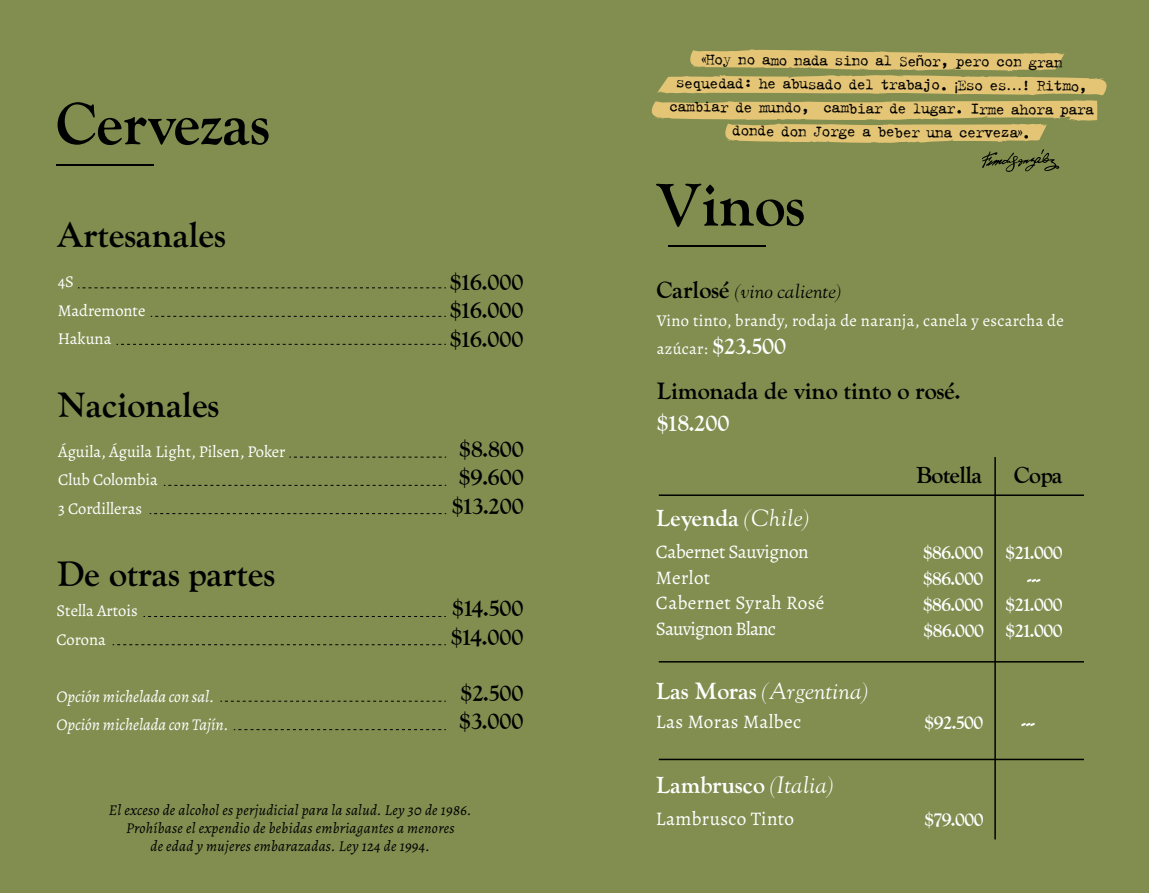
<style>
.page{position:relative;width:1149px;height:893px;background:#fff}
.page>*{position:absolute;margin:0;border:0;box-sizing:border-box;transform-origin:0 0}
.t1{font:700 60px "LTC Goudy Oldstyle Pro";color:#000}
.t2{font:700 35.1px "LTC Goudy Oldstyle Pro";color:#000}
.t3{font:700 23.55px/28.2px "LTC Goudy Oldstyle Pro";color:#000}
.t4{font:700 23.55px "LTC Goudy Oldstyle Pro";color:#fff}
.t5{font:700 23.1px "LTC Goudy Oldstyle Pro";color:#fff}
.t6{font:italic 23.1px "LTC Goudy Oldstyle Pro";color:#fff}
.t7{font:700 23.1px "LTC Goudy Oldstyle Pro";letter-spacing:-.02em;color:#000}
.t8{font:italic 19.5px "LTC Goudy Oldstyle Pro";color:#000}
.t9{font:700 19.2px/26px "LTC Goudy Oldstyle Pro";letter-spacing:-.02em;color:#fff;text-align:justify}
.t10{font:19.2px/25.3px "Alegreya";letter-spacing:-.02em;color:#fff}
.t11{font:19.2px "Alegreya";letter-spacing:.01em;color:#fff}
.t12{font:16.5px/28.5px "Alegreya";color:#fff}
.t13{font:16.5px/28.2px "Alegreya";letter-spacing:.02em;color:#fff}
.t14{font:italic 16.5px/28.5px "Alegreya";color:#fff}
.t15{font:16.2px/23.7px "Typical Writer";letter-spacing:-.09em;color:#000;text-align:center}
.t16{font:italic 15px/18px "Alegreya";letter-spacing:.02em;color:#000;text-align:center}
.s1{font-family:"American Typewriter"}
.s2{font-family:"Myriad Pro"}
.s3{font-weight:700;font-style:normal;font-size:23.55px}
.s4{font-family:"LTC Goudy Oldstyle Pro";font-weight:700;font-size:23.55px}
.s5{font-weight:400;font-style:italic}
.s6{font-weight:700;font-style:normal}
</style>
<div class="page">
<div style="left:0;top:0;width:1148px;height:893px;background:#818e50"></div>
<hr style="left:658px;top:494px;width:425px;height:2px;background:#000">
<hr style="left:658px;top:661px;width:425px;height:1px;background:#000">
<hr style="left:658px;top:759px;width:425px;height:1px;background:#000">
<hr style="left:994px;top:457px;width:1px;height:382px;background:#000">
<hr style="left:56px;top:165px;width:97px;height:1px;background:#000">
<svg style="left:982px;top:149px;width:76px;height:23px"></svg>
<svg style="left:220px;top:701px;width:225px;height:1px"></svg>
<svg style="left:234px;top:729px;width:211px;height:1px"></svg>
<svg style="left:113px;top:644px;width:332px;height:1px"></svg>
<svg style="left:143px;top:616px;width:302px;height:1px"></svg>
<svg style="left:116px;top:344px;width:329px;height:1px"></svg>
<svg style="left:78px;top:287px;width:367px;height:1px"></svg>
<svg style="left:151px;top:316px;width:294px;height:1px"></svg>
<svg style="left:150px;top:513px;width:296px;height:1px"></svg>
<svg style="left:164px;top:485px;width:282px;height:1px"></svg>
<svg style="left:289px;top:457px;width:157px;height:1px"></svg>
<hr style="left:667px;top:245px;width:98px;height:1px;background:#000">
<svg style="left:651px;top:49px;width:456px;height:94px"></svg>
<h1 class="t1" style="left:56px;top:88px;width:215px">Cervezas</h1>
<h2 class="t2" style="left:56px;top:213px;width:171px">Artesanales</h2>
<p class="t12" style="left:58px;top:267px;width:89px">4S<br>Madremonte<br>Hakuna</p>
<h3 class="t3" style="left:449px;top:269px;width:75px;text-align:justify">$16.000 $16.000 $16.000</h3>
<h2 class="t2" style="left:57px;top:384px;width:164px">Nacionales</h2>
<p class="t12" style="left:58px;top:437px;width:229px">Águila, Águila Light, Pilsen, Poker<br>Club Colombia<br>3 Cordilleras</p>
<h3 class="t3" style="left:451px;top:436px;width:74px;text-align:center">$8.800 $9.600 $13.200</h3>
<h2 class="t2" style="left:56px;top:553px;width:220px">De otras partes</h2>
<p class="t12" style="left:56px;top:597px;width:83px">Stella Artois<br>Corona</p>
<p class="t14" style="left:56px;top:682px;width:174px">Opción michelada con sal.<br>Opción michelada con Tajín.</p>
<h3 class="t3" style="left:451px;top:595px;width:74px">$14.500 $14.000</h3>
<h3 class="t3" style="left:459px;top:680px;width:66px">$2.500 $3.000</h3>
<p class="t16" style="left:109px;top:800px;width:364px">El exceso de alcohol es perjudicial para la salud. Ley 30 de 1986.<br>Prohíbase el expendio de bebidas embriagantes a menores<br>de edad y mujeres embarazadas. Ley 124 de 1994.</p>
<p class="t15" style="left:668px;top:48px;width:427px"><span class="s1">«</span>Hoy no amo nada sino al Se<span class="s2">ñ</span>or, pero con gran sequedad: he abusado del trabajo. <span class="s2">¡</span>Eso es<span class="s2">…</span>! Ritmo, cambiar de mundo, cambiar de lugar. Irme ahora para donde don Jorge a beber una cerveza<span class="s1">»</span>.</p>
<h1 class="t1" style="left:655px;top:169px;width:151px">Vinos</h1>
<p class="t8" style="left:656px;top:280px;width:186px"><span class="s3">Carlosé</span> (vino caliente)</p>
<p class="t13" style="left:656px;top:306px;width:408px">Vino tinto, brandy, rodaja de naranja, canela y escarcha de azúcar: <span class="s4">$23.500</span></p>
<h3 class="t3" style="left:656px;top:377px;width:305px">Limonada de vino tinto o rosé.</h3>
<h3 class="t4" style="left:656px;top:409px;width:74px">$18.200</h3>
<h3 class="t5" style="left:655px;top:504px;width:154px">Leyenda <span class="s5">(Chile)</span></h3>
<h3 class="t7" style="left:915px;top:461px;width:68px">Botella</h3>
<h3 class="t7" style="left:1013px;top:461px;width:50px">Copa</h3>
<p class="t10" style="left:655px;top:539px;width:170px">Cabernet Sauvignon<br>Merlot<br>Cabernet Syrah Rosé<br>Sauvignon Blanc</p>
<p class="t9" style="left:922px;top:540px;width:62px">$86.000 $86.000 $86.000</p>
<p class="t9" style="left:1005px;top:540px;width:59px">$21.000</p>
<p class="t9" style="left:1026px;top:566px;width:15px">---</p>
<p class="t9" style="left:1005px;top:592px;width:59px">$21.000</p>
<p class="t9" style="left:923px;top:618px;width:140px">$86.000 $21.000</p>
<h3 class="t6" style="left:655px;top:677px;width:213px"><span class="s6">Las Moras</span> (Argentina)</h3>
<p class="t11" style="left:655px;top:710px;width:147px">Las Moras Malbec</p>
<h3 class="t5" style="left:655px;top:771px;width:179px">Lambrusco <span class="s5">(Italia)</span></h3>
<p class="t11" style="left:655px;top:806px;width:140px">Lambrusco Tinto</p>
<p class="t9" style="left:924px;top:710px;width:60px">$92.500</p>
<p class="t9" style="left:924px;top:807px;width:61px">$79.000</p>
<p class="t9" style="left:1021px;top:710px;width:15px">---</p>
</div>
